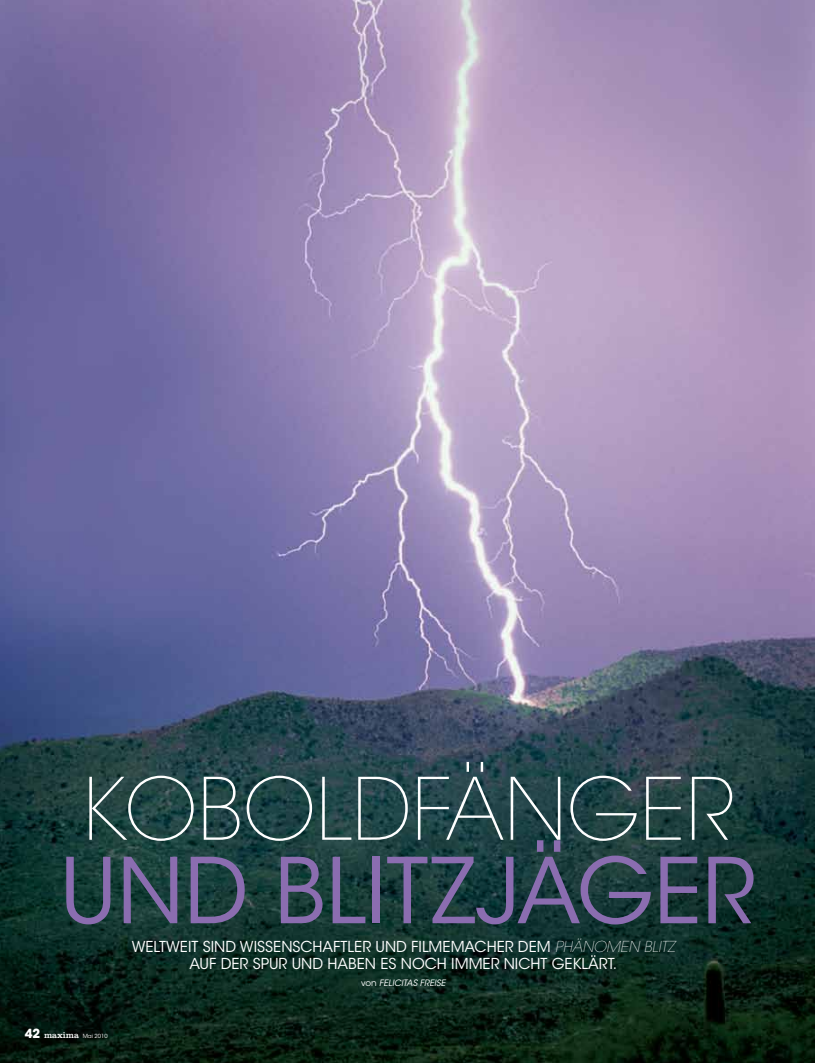
<style>
.page{position:relative;width:815px;height:1063px;background:#fff}
.page>*{position:absolute;margin:0;border:0;box-sizing:border-box;transform-origin:0 0}
.t1{font:89.88px "ITC Avant Garde Std";color:#8b6db0}
.t2{font:200 85.12px "ITC Avant Garde Std";color:#fff}
.t3{font:15px/17.2px "ITC Avant Garde Std";color:#fff;text-align:center}
.t4{font:italic 8.75px "ITC Avant Garde Std";letter-spacing:.015em;color:#fff}
.t5{font:5.62px "ITC Avant Garde Std";color:#fff}
.s1{font-weight:700;font-size:12.5px}
.s2{font-family:"Clarendon LT Std";font-size:8.75px}
.s3{font-weight:200;font-style:italic}
.s4{font-style:normal}
</style>
<div class="page">
<img style="left:0;top:0;width:815px;height:1063px">
<h2 class="t2" style="left:82px;top:759px;width:653px">KOBOLDFÄNGER</h2>
<h1 class="t1" style="left:60px;top:836px;width:697px">UND BLITZJÄGER</h1>
<p class="t5" style="left:25px;top:1032px;width:84px"><span class="s1">42</span> <span class="s2">maxima</span> MAI 2010</p>
<p class="t3" style="left:132px;top:938px;width:545px">WELTWEIT SIND WISSENSCHAFTLER UND FILMEMACHER DEM <span class="s3">PHÄNOMEN BLITZ<br></span>AUF DER SPUR UND HABEN ES NOCH IMMER NICHT GEKLÄRT.</p>
<p class="t4" style="left:361px;top:978px;width:87px"><span class="s4">VON</span> FEL ICITAS FREISE</p>
</div>
